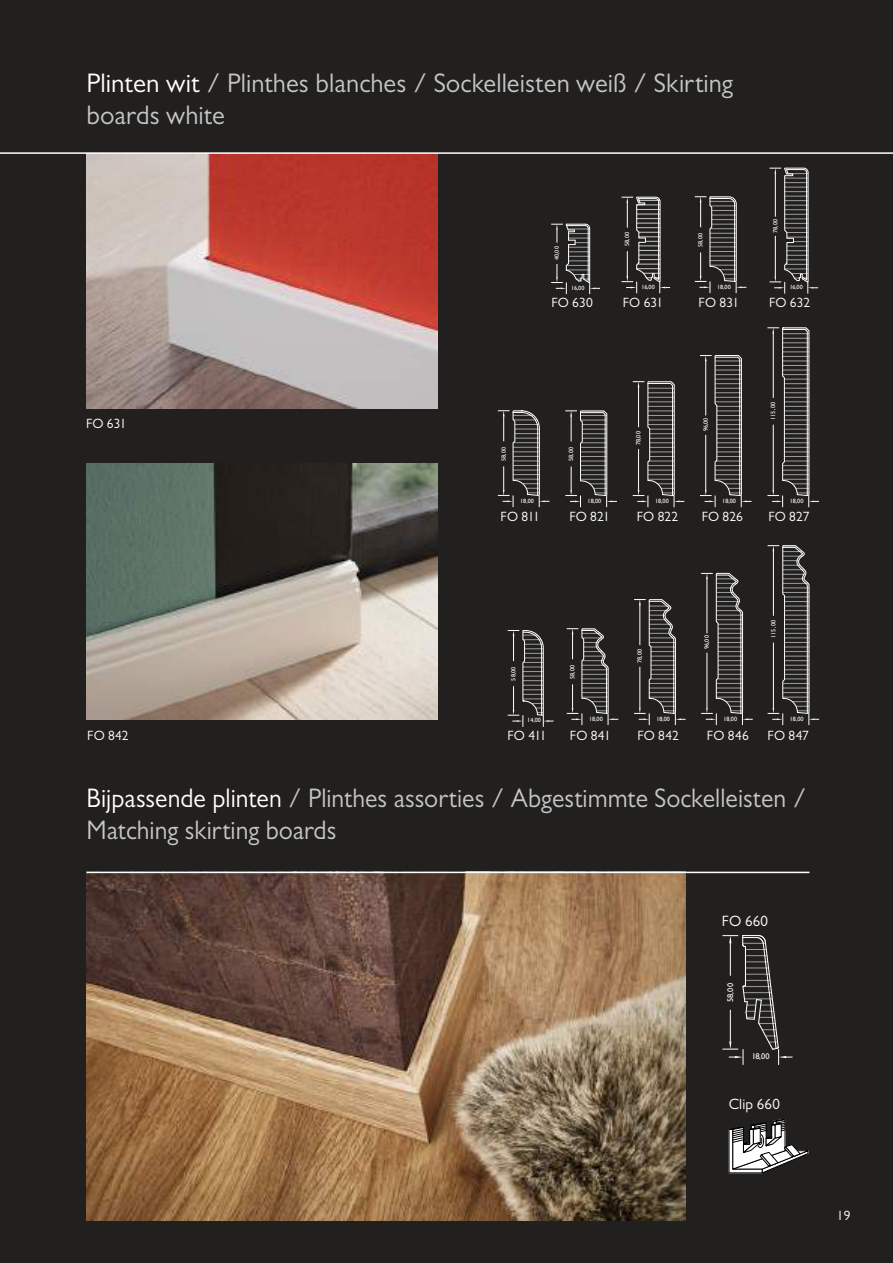
<style>
.page{position:relative;width:893px;height:1263px;background:#22201e}
.page>*{position:absolute;margin:0;border:0;box-sizing:border-box;transform-origin:0 0}
.t1{font:27px/31.5px "Gill Sans MT Pro";letter-spacing:.005em;color:#c5c6c6;scale:.95 1}
.t2{font:27px/31.5px "Gill Sans MT Pro";letter-spacing:.005em;color:#c5c6c6}
.t3{font:15px "Gill Sans MT Pro";letter-spacing:.01em;color:#fff}
.t4{font:13.5px "Gill Sans MT Pro";letter-spacing:.01em;color:#fff}
.t5{font:500 8.4px "Gill Sans MT Pro";color:#fff}
.t6{font:6.15px "Gill Sans";color:#fff}
.t7{font:500 6.15px "Gill Sans MT Pro";letter-spacing:.005em;color:#fff}
.s1{color:#fff}
</style>
<div class="page">
<img style="left:86px;top:154px;width:351px;height:254px">
<img style="left:87px;top:464px;width:350px;height:255px">
<svg style="left:695px;top:196px;width:51px;height:97px"></svg>
<svg style="left:551px;top:223px;width:49px;height:71px"></svg>
<svg style="left:621px;top:196px;width:49px;height:97px"></svg>
<svg style="left:769px;top:167px;width:49px;height:127px"></svg>
<svg style="left:633px;top:381px;width:51px;height:126px"></svg>
<svg style="left:565px;top:410px;width:52px;height:97px"></svg>
<svg style="left:700px;top:355px;width:51px;height:152px"></svg>
<svg style="left:767px;top:327px;width:52px;height:180px"></svg>
<svg style="left:498px;top:410px;width:51px;height:97px"></svg>
<svg style="left:634px;top:599px;width:52px;height:126px"></svg>
<svg style="left:567px;top:628px;width:51px;height:97px"></svg>
<svg style="left:701px;top:573px;width:52px;height:152px"></svg>
<svg style="left:768px;top:545px;width:51px;height:180px"></svg>
<svg style="left:508px;top:630px;width:46px;height:97px"></svg>
<img style="left:87px;top:873px;width:598px;height:347px">
<svg style="left:728px;top:1119px;width:80px;height:54px"></svg>
<svg style="left:722px;top:935px;width:71px;height:130px"></svg>
<hr style="left:730px;top:1010px;width:1px;height:31px;background:#fff">
<hr style="left:0;top:152px;width:893px;height:2px;background:#fff">
<hr style="left:87px;top:872px;width:722px;height:1px;background:#fff">
<p class="t2" style="left:87px;top:67px;width:648px"><span class="s1">Plinten wit</span> / Plinthes blanches / Sockelleisten weiß / Skirting boards white</p>
<p class="t4" style="left:86px;top:416px;width:42px">FO 631</p>
<p class="t7" style="left:772px;top:233px;width:15px;rotate:-90deg">78,00</p>
<p class="t7" style="left:624px;top:246px;width:15px;rotate:-90deg">58,00</p>
<p class="t7" style="left:697px;top:247px;width:15px;rotate:-90deg">58,00</p>
<p class="t7" style="left:553px;top:260px;width:15px;rotate:-90deg">40,00</p>
<p class="t4" style="left:551px;top:295px;width:43px">FO 630</p>
<p class="t7" style="left:640px;top:302px;width:21px">FO 631</p>
<p class="t7" style="left:717px;top:283px;width:15px">18,00</p>
<p class="t7" style="left:642px;top:283px;width:15px">16,00</p>
<p class="t7" style="left:790px;top:283px;width:15px">16,00</p>
<p class="t7" style="left:571px;top:284px;width:15px">16,00</p>
<p class="t4" style="left:623px;top:294px;width:42px">FO 631</p>
<p class="t7" style="left:788px;top:303px;width:21px">FO 632</p>
<p class="t4" style="left:699px;top:294px;width:42px">FO 831</p>
<p class="t4" style="left:769px;top:295px;width:43px">FO 632</p>
<p class="t7" style="left:570px;top:303px;width:21px">FO 630</p>
<p class="t7" style="left:500px;top:461px;width:15px;rotate:-90deg">58,00</p>
<p class="t7" style="left:520px;top:497px;width:15px">18,00</p>
<p class="t6" style="left:567px;top:461px;width:15px;rotate:-90deg">58,00</p>
<p class="t6" style="left:588px;top:497px;width:15px">18,00</p>
<p class="t6" style="left:635px;top:445px;width:15px;rotate:-90deg">78,00</p>
<p class="t6" style="left:655px;top:497px;width:15px">18,00</p>
<p class="t6" style="left:702px;top:431px;width:15px;rotate:-90deg">96,00</p>
<p class="t6" style="left:722px;top:497px;width:15px">18,00</p>
<p class="t6" style="left:770px;top:420px;width:19px;rotate:-90deg">115,00</p>
<p class="t6" style="left:790px;top:497px;width:15px">18,00</p>
<p class="t4" style="left:501px;top:508px;width:41px">FO 811</p>
<p class="t4" style="left:768px;top:508px;width:43px">FO 827</p>
<p class="t4" style="left:569px;top:508px;width:42px">FO 821</p>
<p class="t4" style="left:637px;top:508px;width:43px">FO 822</p>
<p class="t4" style="left:702px;top:508px;width:43px">FO 826</p>
<p class="t4" style="left:87px;top:728px;width:43px">FO 842</p>
<p class="t7" style="left:510px;top:680px;width:15px;rotate:-90deg">58,00</p>
<p class="t7" style="left:527px;top:717px;width:15px">14,00</p>
<p class="t6" style="left:569px;top:679px;width:15px;rotate:-90deg">58,00</p>
<p class="t6" style="left:589px;top:715px;width:15px">18,00</p>
<p class="t6" style="left:636px;top:663px;width:15px;rotate:-90deg">78,00</p>
<p class="t6" style="left:656px;top:715px;width:15px">18,00</p>
<p class="t6" style="left:703px;top:649px;width:15px;rotate:-90deg">96,00</p>
<p class="t6" style="left:723px;top:715px;width:15px">18,00</p>
<p class="t6" style="left:770px;top:638px;width:19px;rotate:-90deg">115,00</p>
<p class="t6" style="left:790px;top:715px;width:15px">18,00</p>
<p class="t4" style="left:508px;top:728px;width:41px">FO 411</p>
<p class="t4" style="left:768px;top:728px;width:43px">FO 847</p>
<p class="t4" style="left:570px;top:728px;width:42px">FO 841</p>
<p class="t4" style="left:637px;top:728px;width:43px">FO 842</p>
<p class="t4" style="left:707px;top:728px;width:43px">FO 846</p>
<p class="t1" style="left:87px;top:782px;width:759px"><span class="s1">Bijpassende plinten</span> / Plinthes assorties / Abgestimmte Sockelleisten /<br>Matching skirting boards</p>
<p class="t3" style="left:722px;top:912px;width:48px">FO 660</p>
<p class="t5" style="left:725px;top:1002px;width:20px;rotate:-90deg">58,00</p>
<p class="t5" style="left:752px;top:1051px;width:19px">18,00</p>
<p class="t3" style="left:729px;top:1096px;width:53px">Clip 660</p>
<p class="t4" style="left:837px;top:1208px;width:15px">19</p>
</div>
